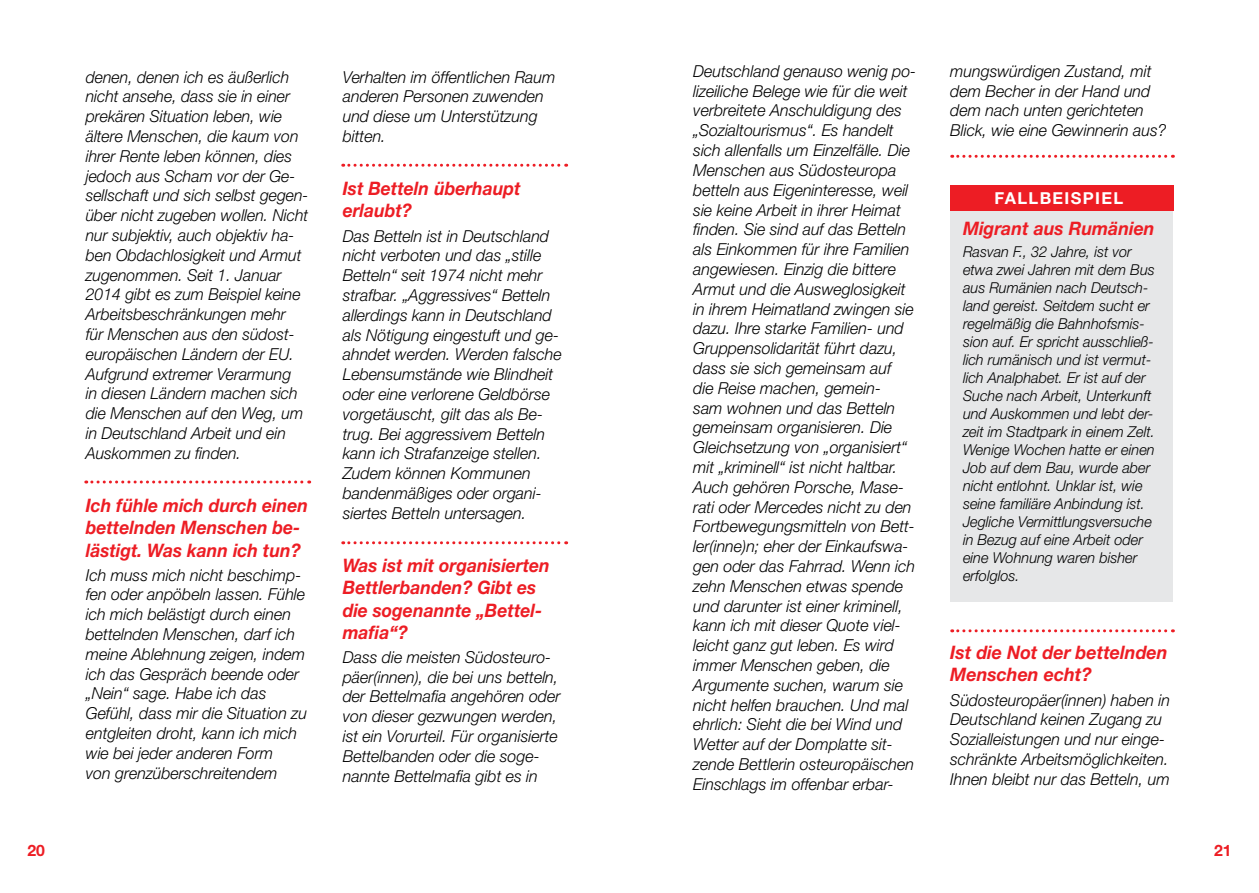
<style>
.page{position:relative;width:1259px;height:893px;background:#fff}
.page>*{position:absolute;margin:0;border:0;box-sizing:border-box;transform-origin:0 0}
.t1{font:italic 700 18.6px/22.4px "Helvetica Neue";color:#ed1d24;scale:.94 1}
.t2{font:italic 700 18.6px/22.4px "Helvetica Neue";color:#ed1d24;scale:.96 1}
.t3{font:italic 700 18.6px "Helvetica Neue";color:#ed1d24;scale:.95 1}
.t4{font:italic 300 16.5px/19.8px "Helvetica Neue";color:#000}
.t5{font:italic 300 16.5px/19.8px "Helvetica Neue";color:#000;scale:.96 1}
.t6{font:700 16.5px "Helvetica Neue";letter-spacing:.08em;color:#fff}
.t7{font:700 15.75px "Helvetica Neue";color:#ed1d24}
.t8{font:italic 300 15px/18px "Helvetica Neue";color:#000}
</style>
<div class="page">
<div style="left:950px;top:186px;width:223px;height:415px;background:#e6e7e8"></div>
<div style="left:950px;top:186px;width:224px;height:25px;background:#ed1d24"></div>
<svg style="left:86px;top:480px;width:224px;height:3px"></svg>
<svg style="left:343px;top:164px;width:224px;height:3px"></svg>
<svg style="left:951px;top:155px;width:222px;height:3px"></svg>
<svg style="left:951px;top:629px;width:222px;height:3px"></svg>
<svg style="left:343px;top:541px;width:224px;height:3px"></svg>
<p class="t5" style="left:86px;top:67px;width:233px">denen, denen ich es äußerlich nicht ansehe, dass sie in einer prekären Situation leben, wie ältere Menschen, die kaum von ihrer Rente leben können, dies jedoch aus Scham vor der Ge&shy;sellschaft und sich selbst gegen&shy;über nicht zugeben wollen. Nicht nur subjektiv, auch objektiv ha&shy;ben Obdachlosigkeit und Armut zugenommen. Seit 1. Januar<br>2014 gibt es zum Beispiel keine<br>Arbeitsbeschränkungen mehr<br>für Menschen aus den südost&shy;europäischen Ländern der EU.<br>Aufgrund extremer Verarmung<br>in diesen Ländern machen sich die Menschen auf den Weg, um in Deutschland Arbeit und ein<br>Auskommen zu finden.</p>
<p class="t1" style="left:86px;top:494px;width:238px">Ich fühle mich durch einen bettelnden Menschen be&shy;lästigt. Was kann ich tun?</p>
<p class="t4" style="left:86px;top:565px;width:223px">Ich muss mich nicht beschimp&shy;fen oder anpöbeln lassen. Fühle ich mich belästigt durch einen bettelnden Menschen, darf ich meine Ablehnung zeigen, indem ich das Gespräch beende oder „Nein“ sage. Habe ich das<br>Gefühl, dass mir die Situation zu entgleiten droht, kann ich mich wie bei jeder anderen Form<br>von grenzüberschreitendem</p>
<p class="t4" style="left:343px;top:67px;width:214px">Verhalten im öffentlichen Raum anderen Personen zuwenden und diese um Unterstützung bitten.</p>
<p class="t1" style="left:343px;top:177px;width:191px">Ist Betteln überhaupt erlaubt?</p>
<p class="t4" style="left:343px;top:225px;width:220px">Das Betteln ist in Deutschland nicht verboten und das „stille<br>Betteln“ seit 1974 nicht mehr strafbar. „Aggressives“ Betteln allerdings kann in Deutschland als Nötigung eingestuft und ge&shy;ahndet werden. Werden falsche<br>Lebensumstände wie Blindheit oder eine verlorene Geldbörse vorgetäuscht, gilt das als Be&shy;trug. Bei aggressivem Betteln kann ich Strafanzeige stellen.<br>Zudem können Kommunen bandenmäßiges oder organi&shy;siertes Betteln untersagen.</p>
<p class="t1" style="left:343px;top:554px;width:222px">Was ist mit organisierten<br>Bettlerbanden? Gibt es die sogenannte „Bettel&shy;mafia“?</p>
<p class="t4" style="left:343px;top:647px;width:219px">Dass die meisten Südosteuro&shy;päer(innen), die bei uns betteln, der Bettelmafia angehören oder von dieser gezwungen werden, ist ein Vorurteil. Für organisierte<br>Bettelbanden oder die soge&shy;nannte Bettelmafia gibt es in</p>
<p class="t4" style="left:693px;top:61px;width:224px">Deutschland genauso wenig po&shy;lizeiliche Belege wie für die weit verbreitete Anschuldigung des „Sozialtourismus“. Es handelt sich allenfalls um Einzelfälle. Die<br>Menschen aus Südosteuropa betteln aus Eigeninteresse, weil sie keine Arbeit in ihrer Heimat finden. Sie sind auf das Betteln als Einkommen für ihre Familien angewiesen. Einzig die bittere<br>Armut und die Ausweglosigkeit in ihrem Heimatland zwingen sie dazu. Ihre starke Familien- und<br>Gruppensolidarität führt dazu, dass sie sich gemeinsam auf<br>die Reise machen, gemein-<br>sam wohnen und das Betteln gemeinsam organisieren. Die<br>Gleichsetzung von „organisiert“ mit „kriminell“ ist nicht haltbar.<br>Auch gehören Porsche, Mase&shy;rati oder Mercedes nicht zu den<br>Fortbewegungsmitteln von Bett&shy;ler(inne)n; eher der Einkaufswa&shy;gen oder das Fahrrad. Wenn ich zehn Menschen etwas spende und darunter ist einer kriminell, kann ich mit dieser Quote viel&shy;leicht ganz gut leben. Es wird immer Menschen geben, die<br>Argumente suchen, warum sie nicht helfen brauchen. Und mal ehrlich: Sieht die bei Wind und<br>Wetter auf der Domplatte sit&shy;zende Bettlerin osteuropäischen<br>Einschlags im offenbar erbar-</p>
<p class="t4" style="left:950px;top:61px;width:218px">mungswürdigen Zustand, mit dem Becher in der Hand und dem nach unten gerichteten<br>Blick, wie eine Gewinnerin aus?</p>
<p class="t6" style="left:994px;top:188px;width:130px">FALLBEISPIEL</p>
<p class="t3" style="left:963px;top:217px;width:203px">Migrant aus Rumänien</p>
<p class="t8" style="left:963px;top:243px;width:193px">Rasvan F., 32 Jahre, ist vor etwa zwei Jahren mit dem Bus aus Rumänien nach Deutsch&shy;land gereist. Seitdem sucht er regelmäßig die Bahnhofsmis&shy;sion auf. Er spricht ausschließ&shy;lich rumänisch und ist vermut&shy;lich Analphabet. Er ist auf der<br>Suche nach Arbeit, Unterkunft und Auskommen und lebt der&shy;zeit im Stadtpark in einem Zelt.<br>Wenige Wochen hatte er einen<br>Job auf dem Bau, wurde aber nicht entlohnt. Unklar ist, wie seine familiäre Anbindung ist.<br>Jegliche Vermittlungsversuche in Bezug auf eine Arbeit oder eine Wohnung waren bisher erfolglos.</p>
<p class="t2" style="left:950px;top:641px;width:228px">Ist die Not der bettelnden<br>Menschen echt?</p>
<p class="t4" style="left:950px;top:689px;width:221px">Südosteuropäer(innen) haben in<br>Deutschland keinen Zugang zu<br>Sozialleistungen und nur einge&shy;schränkte Arbeitsmöglichkeiten.<br>Ihnen bleibt nur das Betteln, um</p>
<p class="t7" style="left:27px;top:841px;width:19px">20</p>
<p class="t7" style="left:1214px;top:841px;width:19px">21</p>
</div>
